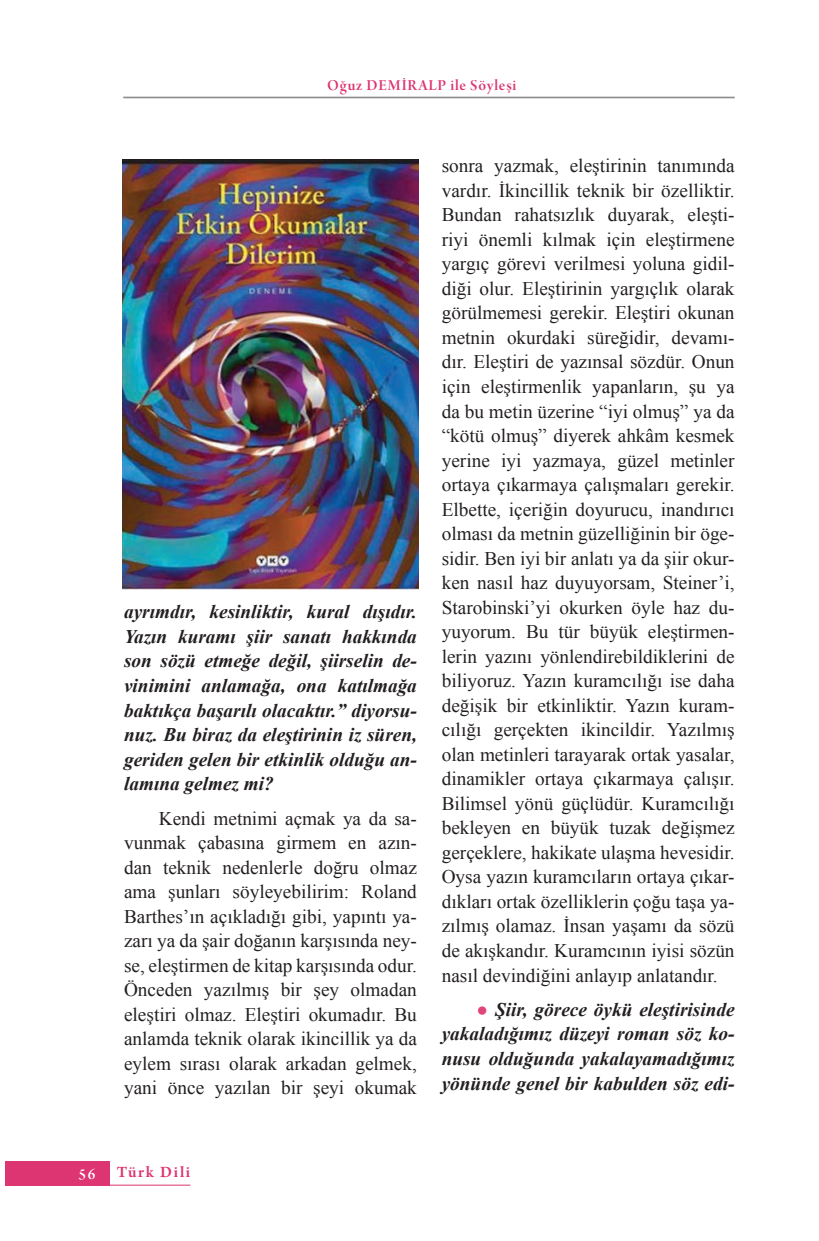
<style>
.page{position:relative;width:819px;height:1241px;background:#fff}
.page>*{position:absolute;margin:0;border:0;box-sizing:border-box;transform-origin:0 0}
.t1{font:19.25px/24.5px "Times New Roman";color:#231f20;text-align:justify}
.t2{font:italic 700 19.25px/24.5px "Times New Roman";color:#231f20;text-align:justify}
.t3{font:600 16.62px "Arno Pro";letter-spacing:.1em;color:#dd3472}
.t4{font:16.1px "Arno Pro Smbd Display";letter-spacing:.05em;color:#dd3472}
.t5{font:16.1px "Arno Pro Smbd Display";color:#fff}
.s1{font-style:normal;color:#df4577}
</style>
<div class="page">
<hr style="left:123px;top:97px;width:611px;height:1px;background:#808285">
<div style="left:5px;top:1160px;width:104px;height:25px;background:#dd3472"></div>
<hr style="left:109px;top:1184px;width:81px;height:1px;background:#dd3472">
<img style="left:123px;top:159px;width:295px;height:430px">
<p class="t4" style="left:327px;top:77px;width:191px">Oğuz DEMİRALP ile Söyleşi</p>
<p class="t2" style="left:124px;top:599px;width:294px">ayrımdır, kesinliktir, kural dışıdır.<br>Yazın kuramı şiir sanatı hakkında son sözü etmeğe değil, şiirselin de&shy;vinimini anlamağa, ona katılmağa baktıkça başarılı olacaktır.” diyorsu&shy;nuz. Bu biraz da eleştirinin iz süren, geriden gelen bir etkinlik olduğu an&shy;lamına gelmez mi?</p>
<p class="t1" style="left:124px;top:805px;width:294px;text-indent:35px">Kendi metnimi açmak ya da sa&shy;vunmak çabasına girmem en azın&shy;dan teknik nedenlerle doğru olmaz ama şunları söyleyebilirim: Roland Barthes’ın açıkladığı gibi, yapıntı ya&shy;zarı ya da şair doğanın karşısında ney&shy;se, eleştirmen de kitap karşısında odur.<br>Önceden yazılmış bir şey olmadan eleştiri olmaz. Eleştiri okumadır. Bu anlamda teknik olarak ikincillik ya da eylem sırası olarak arkadan gelmek, yani önce yazılan bir şeyi okumak</p>
<p class="t1" style="left:441px;top:153px;width:294px">sonra yazmak, eleştirinin tanımında vardır. İkincillik teknik bir özelliktir.<br>Bundan rahatsızlık duyarak, eleşti&shy;riyi önemli kılmak için eleştirmene yargıç görevi verilmesi yoluna gidil&shy;diği olur. Eleştirinin yargıçlık olarak görülmemesi gerekir. Eleştiri okunan metnin okurdaki süreğidir, devamı&shy;dır. Eleştiri de yazınsal sözdür. Onun için eleştirmenlik yapanların, şu ya da bu metin üzerine “iyi olmuş” ya da “kötü olmuş” diyerek ahkâm kesmek yerine iyi yazmaya, güzel metinler ortaya çıkarmaya çalışmaları gerekir.<br>Elbette, içeriğin doyurucu, inandırıcı olması da metnin güzelliğinin bir öge&shy;sidir. Ben iyi bir anlatı ya da şiir okur&shy;ken nasıl haz duyuyorsam, Steiner’i, Starobinski’yi okurken öyle haz du&shy;yuyorum. Bu tür büyük eleştirmen&shy;lerin yazını yönlendirebildiklerini de biliyoruz. Yazın kuramcılığı ise daha değişik bir etkinliktir. Yazın kuram&shy;cılığı gerçekten ikincildir. Yazılmış olan metinleri tarayarak ortak yasalar, dinamikler ortaya çıkarmaya çalışır.<br>Bilimsel yönü güçlüdür. Kuramcılığı bekleyen en büyük tuzak değişmez gerçeklere, hakikate ulaşma hevesidir.<br>Oysa yazın kuramcıların ortaya çıkar&shy;dıkları ortak özelliklerin çoğu taşa ya&shy;zılmış olamaz. İnsan yaşamı da sözü de akışkandır. Kuramcının iyisi sözün nasıl devindiğini anlayıp anlatandır.</p>
<p class="t2" style="left:441px;top:996px;width:294px;text-indent:35px"><span class="s1">●</span> Şiir, görece öykü eleştirisinde yakaladığımız düzeyi roman söz ko&shy;nusu olduğunda yakalayamadığımız yönünde genel bir kabulden söz edi-</p>
<p class="t5" style="left:79px;top:1164px;width:18px">56</p>
<p class="t3" style="left:117px;top:1162px;width:75px">Türk Dili</p>
</div>
